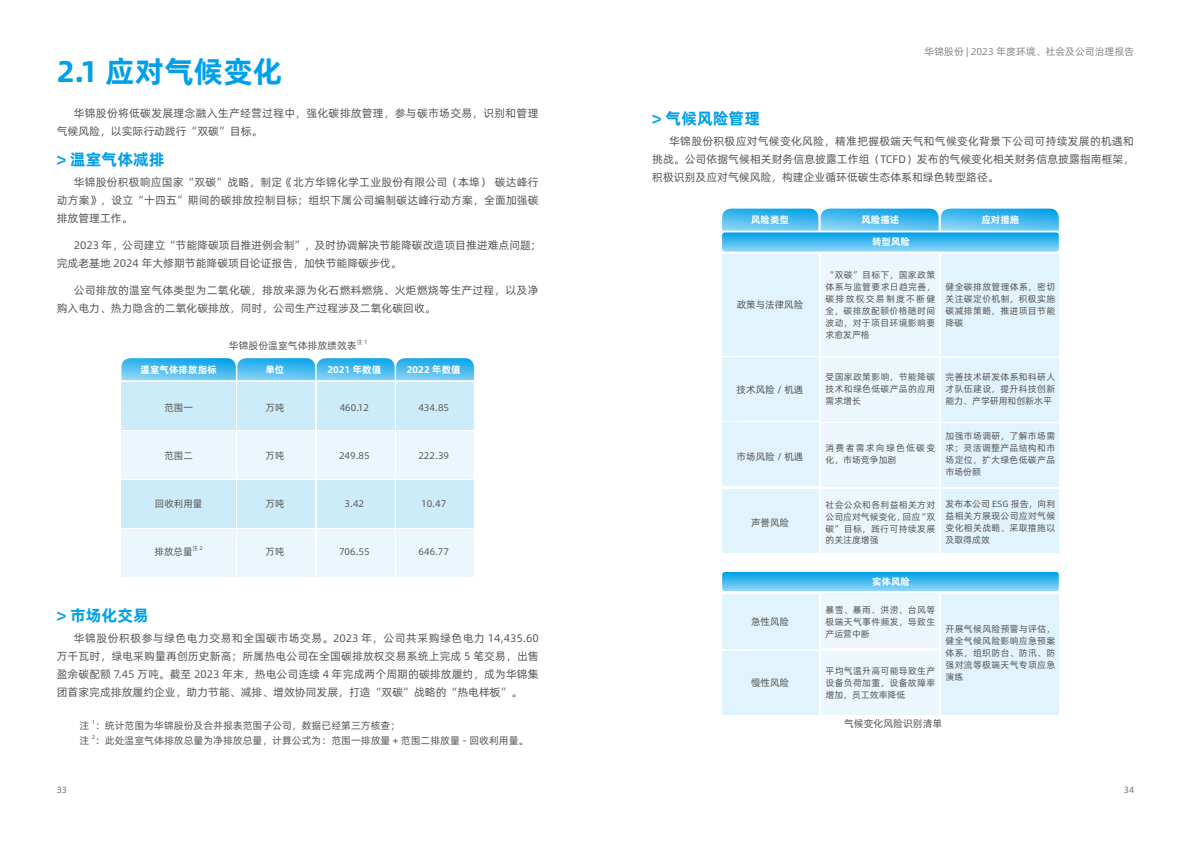
<style>
.page{position:relative;width:1191px;height:842px;background:#fff}
.page>*{position:absolute;margin:0;border:0;box-sizing:border-box;transform-origin:0 0}
.t1{font:30px "Alibaba Pu Hui Ti B";color:#00a0e9}
.t2{font:16px "Alibaba Pu Hui Ti B";color:#00a0e9}
.t3{font:11px/18px "Alibaba Pu Hui Ti R";color:#595757;text-align:justify}
.t4{font:11px/18px "Alibaba Pu Hui Ti R";letter-spacing:.025em;color:#595757}
.t5{font:10px "Alibaba Pu Hui Ti R";color:#595757}
.t6{font:10px "Alibaba Pu Hui Ti R";color:#898989}
.t7{font:9.7px "Alibaba Pu Hui Ti R";color:#595757}
.t8{font:9.7px "Alibaba Pu Hui Ti B";color:#fff}
.t9{font:9px/12px "Alibaba Pu Hui Ti R";letter-spacing:.035em;color:#595757;text-align:justify}
.t10{font:9px/12px "Alibaba Pu Hui Ti R";letter-spacing:.135em;color:#595757}
.t11{font:9px "Alibaba Pu Hui Ti R";color:#727171}
.t12{font:5.8px "Alibaba Pu Hui Ti R";color:#595757}
.t13{font:5.6px "Alibaba Pu Hui Ti R";color:#595757}
</style>
<div class="page">
<svg style="left:722px;top:209px;width:336px;height:22px;background:#52beef"></svg>
<svg style="left:121px;top:358px;width:353px;height:22px;background:#50bdef"></svg>
<div style="left:121px;top:382px;width:115px;height:47px;background:#cdecfa"></div>
<div style="left:722px;top:232px;width:336px;height:20px;background:linear-gradient(to bottom,#009ee8,#8cd4f5);border-radius:3px"></div>
<div style="left:237px;top:382px;width:78px;height:47px;background:#cdecfa"></div>
<div style="left:317px;top:382px;width:78px;height:47px;background:#cdecfa"></div>
<div style="left:396px;top:382px;width:78px;height:47px;background:#cdecfa"></div>
<div style="left:722px;top:254px;width:96px;height:102px;background:#e1f3fc"></div>
<div style="left:722px;top:489px;width:96px;height:64px;background:#e1f3fc"></div>
<div style="left:722px;top:358px;width:96px;height:63px;background:#e1f3fc"></div>
<div style="left:722px;top:422px;width:96px;height:64px;background:#e1f3fc"></div>
<div style="left:941px;top:254px;width:117px;height:101px;background:#e1f3fc"></div>
<div style="left:941px;top:489px;width:117px;height:64px;background:#e1f3fc"></div>
<div style="left:941px;top:358px;width:117px;height:63px;background:#e1f3fc"></div>
<div style="left:941px;top:423px;width:117px;height:63px;background:#e1f3fc"></div>
<div style="left:121px;top:480px;width:115px;height:47px;background:#cdecfa"></div>
<div style="left:237px;top:480px;width:78px;height:47px;background:#cdecfa"></div>
<div style="left:317px;top:480px;width:78px;height:47px;background:#cdecfa"></div>
<div style="left:396px;top:480px;width:78px;height:47px;background:#cdecfa"></div>
<div style="left:121px;top:431px;width:115px;height:47px;background:#ebf7fd"></div>
<div style="left:237px;top:431px;width:78px;height:47px;background:#ebf7fd"></div>
<div style="left:317px;top:431px;width:78px;height:47px;background:#ebf7fd"></div>
<div style="left:396px;top:431px;width:78px;height:47px;background:#ebf7fd"></div>
<div style="left:820px;top:254px;width:118px;height:101px;background:#ebf7fd"></div>
<div style="left:820px;top:489px;width:118px;height:64px;background:#ebf7fd"></div>
<div style="left:820px;top:358px;width:118px;height:63px;background:#ebf7fd"></div>
<div style="left:820px;top:423px;width:118px;height:63px;background:#ebf7fd"></div>
<div style="left:121px;top:529px;width:115px;height:47px;background:#ebf7fd"></div>
<div style="left:237px;top:529px;width:78px;height:47px;background:#ebf7fd"></div>
<div style="left:317px;top:529px;width:78px;height:47px;background:#ebf7fd"></div>
<div style="left:396px;top:529px;width:78px;height:47px;background:#ebf7fd"></div>
<svg style="left:722px;top:572px;width:336px;height:19px;background:#48baee"></svg>
<div style="left:722px;top:651px;width:96px;height:64px;background:#e1f3fc"></div>
<div style="left:722px;top:594px;width:96px;height:54px;background:#e1f3fc"></div>
<div style="left:941px;top:594px;width:117px;height:121px;background:#e1f3fc"></div>
<div style="left:820px;top:651px;width:118px;height:64px;background:#ebf7fd"></div>
<div style="left:820px;top:594px;width:118px;height:54px;background:#ebf7fd"></div>
<h1 class="t1" style="left:57px;top:48px;width:227px">2.1 应对气候变化</h1>
<p class="t4" style="left:57px;top:104px;width:483px;text-indent:17px">华锦股份将低碳发展理念融入生产经营过程中，强化碳排放管理，参与碳市场交易，识别和管理气候风险，以实际行动践行“双碳”目标。</p>
<p class="t3" style="left:57px;top:172px;width:483px;text-indent:17px">华锦股份积极响应国家“双碳”战略，制定《北方华锦化学工业股份有限公司（本埠） 碳达峰行动方案》，设立“十四五”期间的碳排放控制目标；组织下属公司编制碳达峰行动方案，全面加强碳排放管理工作。</p>
<h2 class="t2" style="left:57px;top:146px;width:109px">&gt; 温室气体减排</h2>
<p class="t3" style="left:57px;top:235px;width:486px;text-indent:17px">2023 年，公司建立“节能降碳项目推进例会制”，及时协调解决节能降碳改造项目推进难点问题；完成老基地 2024 年大修期节能降碳项目论证报告，加快节能降碳步伐。</p>
<p class="t4" style="left:57px;top:280px;width:483px;text-indent:17px">公司排放的温室气体类型为二氧化碳，排放来源为化石燃料燃烧、火炬燃烧等生产过程，以及净购入电力、热力隐含的二氧化碳排放，同时，公司生产过程涉及二氧化碳回收。</p>
<p class="t8" style="left:141px;top:362px;width:78px">温室气体排放指标</p>
<p class="t7" style="left:164px;top:400px;width:30px">范围一</p>
<p class="t7" style="left:164px;top:448px;width:30px">范围二</p>
<p class="t7" style="left:155px;top:496px;width:49px">回收利用量</p>
<p class="t7" style="left:154px;top:544px;width:40px">排放总量</p>
<p class="t13" style="left:193px;top:544px;width:12px">注 2</p>
<p class="t5" style="left:229px;top:338px;width:129px">华锦股份温室气体排放绩效表</p>
<p class="t12" style="left:357px;top:338px;width:12px">注1</p>
<p class="t8" style="left:265px;top:362px;width:21px">单位</p>
<p class="t8" style="left:327px;top:362px;width:55px">2021 年数值</p>
<p class="t8" style="left:407px;top:362px;width:55px">2022 年数值</p>
<p class="t7" style="left:265px;top:400px;width:21px">万吨</p>
<p class="t7" style="left:265px;top:448px;width:21px">万吨</p>
<p class="t7" style="left:265px;top:496px;width:21px">万吨</p>
<p class="t7" style="left:265px;top:544px;width:21px">万吨</p>
<p class="t7" style="left:340px;top:400px;width:31px">460.12</p>
<p class="t7" style="left:418px;top:400px;width:32px">434.85</p>
<p class="t7" style="left:339px;top:448px;width:32px">249.85</p>
<p class="t7" style="left:418px;top:448px;width:32px">222.39</p>
<p class="t7" style="left:344px;top:496px;width:21px">3.42</p>
<p class="t7" style="left:421px;top:496px;width:27px">10.47</p>
<p class="t7" style="left:339px;top:544px;width:32px">706.55</p>
<p class="t7" style="left:418px;top:544px;width:32px">646.77</p>
<h2 class="t2" style="left:57px;top:602px;width:94px">&gt; 市场化交易</h2>
<p class="t3" style="left:57px;top:628px;width:483px;text-indent:17px">华锦股份积极参与绿色电力交易和全国碳市场交易。2023 年，公司共采购绿色电力 14,435.60万千瓦时，绿电采购量再创历史新高；所属热电公司在全国碳排放权交易系统上完成 5 笔交易，出售盈余碳配额 7.45 万吨。截至 2023 年末，热电公司连续 4 年完成两个周期的碳排放履约，成为华锦集团首家完成排放履约企业，助力节能、减排、增效协同发展，打造“双碳”战略的“热电样板”。</p>
<p class="t5" style="left:79px;top:717px;width:11px">注</p>
<p class="t12" style="left:92px;top:717px;width:5px">1</p>
<p class="t5" style="left:95px;top:717px;width:307px">：统计范围为华锦股份及合并报表范围子公司，数据已经第三方核查；</p>
<p class="t5" style="left:79px;top:732px;width:11px">注</p>
<p class="t12" style="left:92px;top:732px;width:5px">2</p>
<p class="t5" style="left:95px;top:732px;width:435px">：此处温室气体排放总量为净排放总量，计算公式为：范围一排放量 + 范围二排放量 - 回收利用量。</p>
<h2 class="t2" style="left:652px;top:106px;width:109px">&gt; 气候风险管理</h2>
<p class="t6" style="left:924px;top:44px;width:211px">华锦股份 | 2023 年度环境、社会及公司治理报告</p>
<p class="t3" style="left:652px;top:131px;width:483px;text-indent:17px">华锦股份积极应对气候变化风险，精准把握极端天气和气候变化背景下公司可持续发展的机遇和挑战。公司依据气候相关财务信息披露工作组（TCFD）发布的气候变化相关财务信息披露指南框架，积极识别及应对气候风险，构建企业循环低碳生态体系和绿色转型路径。</p>
<p class="t8" style="left:751px;top:212px;width:40px">风险类型</p>
<p class="t8" style="left:861px;top:212px;width:40px">风险描述</p>
<p class="t8" style="left:872px;top:234px;width:40px">转型风险</p>
<p class="t7" style="left:736px;top:297px;width:68px">政策与法律风险</p>
<p class="t9" style="left:825px;top:268px;width:111px">“双碳”目标下，国家政策体系与监管要求日趋完善，碳排放权交易制度不断健全，碳排放配额价格随时间波动，对于项目环境影响要求愈发严格</p>
<p class="t8" style="left:981px;top:212px;width:40px">应对措施</p>
<p class="t9" style="left:945px;top:280px;width:111px">健全碳排放管理体系，密切关注碳定价机制，积极实施碳减排策略，推进项目节能降碳</p>
<p class="t7" style="left:736px;top:382px;width:68px">技术风险 / 机遇</p>
<p class="t7" style="left:736px;top:449px;width:68px">市场风险 / 机遇</p>
<p class="t7" style="left:751px;top:515px;width:40px">声誉风险</p>
<p class="t7" style="left:751px;top:614px;width:40px">急性风险</p>
<p class="t7" style="left:751px;top:675px;width:40px">慢性风险</p>
<p class="t9" style="left:825px;top:370px;width:111px">受国家政策影响，节能降碳技术和绿色低碳产品的应用需求增长</p>
<p class="t10" style="left:825px;top:441px;width:111px">消费者需求向绿色低碳变化，市场竞争加剧</p>
<p class="t9" style="left:825px;top:498px;width:111px">社会公众和各利益相关方对公司应对气候变化，回应“双碳”目标，践行可持续发展的关注度增强</p>
<p class="t9" style="left:945px;top:370px;width:111px">完善技术研发体系和科研人才队伍建设，提升科技创新能力、产学研用和创新水平</p>
<p class="t9" style="left:945px;top:429px;width:111px">加强市场调研，了解市场需求；灵活调整产品结构和市场定位，扩大绿色低碳产品市场份额</p>
<p class="t9" style="left:945px;top:498px;width:111px">发布本公司 ESG 报告，向利益相关方展现公司应对气候变化相关战略、采取措施以及取得成效</p>
<p class="t8" style="left:872px;top:574px;width:40px">实体风险</p>
<p class="t9" style="left:825px;top:603px;width:111px">暴雪、暴雨、洪涝、台风等极端天气事件频发，导致生产运营中断</p>
<p class="t9" style="left:825px;top:664px;width:111px">平均气温升高可能导致生产设备负荷加重，设备故障率增加，员工效率降低</p>
<p class="t9" style="left:945px;top:622px;width:111px">开展气候风险预警与评估，健全气候风险影响应急预案体系，组织防台、防汛、防强对流等极端天气专项应急演练</p>
<p class="t5" style="left:844px;top:716px;width:100px">气候变化风险识别清单</p>
<p class="t11" style="left:57px;top:783px;width:12px">33</p>
<p class="t11" style="left:1124px;top:783px;width:12px">34</p>
</div>
